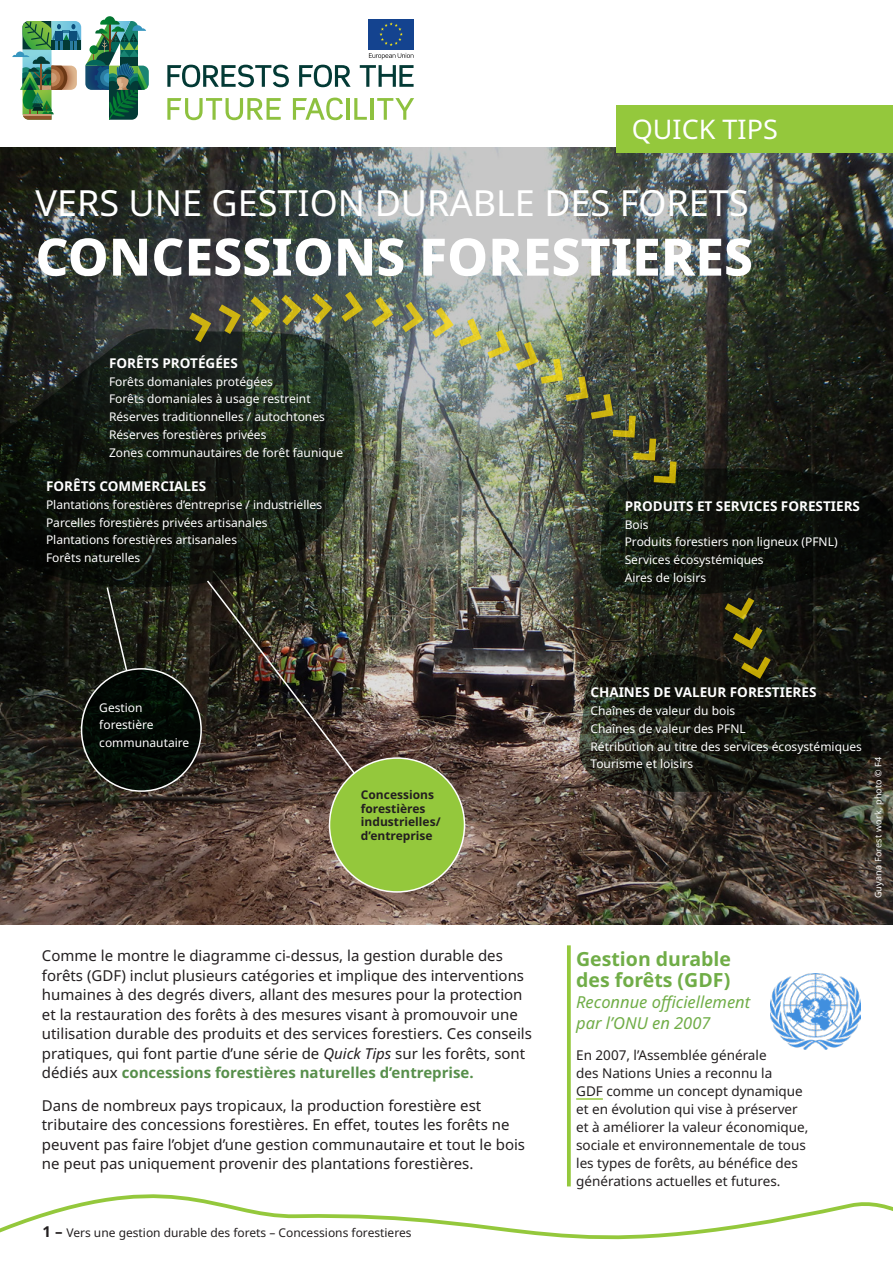
<style>
.page{position:relative;width:893px;height:1263px;background:#fff}
.page>*{position:absolute;margin:0;border:0;box-sizing:border-box;transform-origin:0 0}
.t1{font:800 51.75px "Noto Sans";color:#fff}
.t2{font:36px "Noto Sans";color:#fff}
.t3{font:27px "Noto Sans";color:#fff}
.t4{font:700 19.5px/21px "Noto Sans";color:#70ad47}
.t5{font:italic 16.5px/21px "Noto Sans";color:#70ad47}
.t6{font:15px/19.5px "Noto Sans";color:#231f20}
.t7{font:13.5px/18px "Noto Sans";color:#231f20}
.t8{font:700 13.5px "Noto Sans";color:#fff}
.t9{font:12px "Noto Sans";color:#fff}
.t10{font:12px "Noto Sans";color:#231f20}
.t11{font:700 12px/13.5px "Noto Sans";color:#231f20}
.t12{font:9px "Noto Sans";letter-spacing:.025em;color:#fff}
.s1{font-style:italic}
.s2{font-weight:700;color:#578f4b}
.s3{font-weight:700;font-size:15px}
</style>
<div class="page">
<img style="left:0;top:147px;width:893px;height:778px">
<svg style="left:12px;top:16px;width:137px;height:104px"></svg>
<div style="left:23px;top:114px;width:29px;height:6px;background:#91552c"></div>
<hr style="left:23px;top:114px;width:29px;height:2px;background:#cc9d76">
<svg style="left:167px;top:65px;width:122px;height:22px"></svg>
<svg style="left:299px;top:65px;width:52px;height:22px"></svg>
<svg style="left:360px;top:65px;width:54px;height:22px"></svg>
<svg style="left:167px;top:98px;width:114px;height:22px"></svg>
<svg style="left:293px;top:98px;width:50px;height:22px"></svg>
<hr style="left:347px;top:98px;width:3px;height:22px;background:#8ec13f">
<svg style="left:354px;top:98px;width:13px;height:22px"></svg>
<hr style="left:371px;top:98px;width:3px;height:22px;background:#8ec13f">
<svg style="left:377px;top:98px;width:37px;height:22px"></svg>
<svg style="left:369px;top:53px;width:44px;height:6px"></svg>
<div style="left:368px;top:19px;width:46px;height:31px;background:#14438f"></div>
<svg style="left:379px;top:22px;width:24px;height:24px"></svg>
<hr style="left:576px;top:1098px;width:27px;height:2px;background:#94c83c">
<img style="left:770px;top:973px;width:90px;height:76px">
<svg style="left:0;top:327px;width:356px;height:260px;background:#192017"></svg>
<svg style="left:82px;top:669px;width:119px;height:122px;background:#050c07"></svg>
<img style="left:205px;top:579px;width:151px;height:196px">
<svg style="left:105px;top:586px;width:24px;height:87px;background:#2a2e24"></svg>
<div style="left:81px;top:668px;width:121px;height:124px;border:2px solid #fff;border-radius:50%"></div>
<div style="left:329px;top:758px;width:135px;height:134px;background:#94c83c;border-radius:50%"></div>
<svg style="left:567px;top:945px;width:4px;height:209px"></svg>
<svg style="left:578px;top:627px;width:294px;height:166px;background:#202017"></svg>
<img style="left:516px;top:342px;width:377px;height:277px">
<img style="left:432px;top:307px;width:78px;height:51px">
<svg style="left:402px;top:302px;width:21px;height:30px"></svg>
<svg style="left:372px;top:297px;width:21px;height:30px"></svg>
<svg style="left:341px;top:291px;width:22px;height:31px"></svg>
<svg style="left:312px;top:293px;width:20px;height:31px"></svg>
<svg style="left:281px;top:295px;width:21px;height:30px"></svg>
<svg style="left:251px;top:296px;width:20px;height:31px"></svg>
<svg style="left:219px;top:304px;width:22px;height:30px"></svg>
<svg style="left:189px;top:313px;width:22px;height:29px"></svg>
<div style="left:617px;top:106px;width:276px;height:47px;background:#94c83c"></div>
<svg style="left:0;top:1154px;width:893px;height:86px"></svg>
<p class="t3" style="left:632px;top:114px;width:148px">QUICK TIPS</p>
<p class="t2" style="left:35px;top:183px;width:715px">VERS UNE GESTION DURABLE DES FORETS</p>
<p class="t1" style="left:35px;top:227px;width:719px">CONCESSIONS FORESTIERES</p>
<p class="t8" style="left:109px;top:355px;width:130px">FORÊTS PROTÉGÉES</p>
<p class="t9" style="left:109px;top:374px;width:165px">Forêts domaniales protégées</p>
<p class="t9" style="left:109px;top:392px;width:203px">Forêts domaniales à usage restreint</p>
<p class="t9" style="left:109px;top:410px;width:217px">Réserves traditionnelles / autochtones</p>
<p class="t9" style="left:109px;top:428px;width:159px">Réserves forestières privées</p>
<p class="t9" style="left:109px;top:445px;width:236px">Zones communautaires de forêt faunique</p>
<p class="t8" style="left:46px;top:479px;width:162px">FORÊTS COMMERCIALES</p>
<p class="t9" style="left:46px;top:498px;width:278px">Plantations forestières d’entreprise / industrielles</p>
<p class="t9" style="left:46px;top:515px;width:223px">Parcelles forestières privées artisanales</p>
<p class="t9" style="left:46px;top:533px;width:193px">Plantations forestières artisanales</p>
<p class="t9" style="left:46px;top:551px;width:96px">Forêts naturelles</p>
<p class="t8" style="left:625px;top:498px;width:237px">PRODUITS ET SERVICES FORESTIERS</p>
<p class="t9" style="left:625px;top:517px;width:25px">Bois</p>
<p class="t9" style="left:625px;top:535px;width:214px">Produits forestiers non ligneux (PFNL)</p>
<p class="t9" style="left:625px;top:553px;width:141px">Services écosystémiques</p>
<p class="t9" style="left:625px;top:571px;width:83px">Aires de loisirs</p>
<p class="t9" style="left:99px;top:700px;width:45px">Gestion</p>
<p class="t9" style="left:99px;top:718px;width:56px">forestière</p>
<p class="t9" style="left:99px;top:736px;width:92px">communautaire</p>
<p class="t11" style="left:361px;top:788px;width:81px">Concessions forestières industrielles/ d’entreprise</p>
<p class="t6" style="left:42px;top:946px;width:492px">Comme le montre le diagramme ci-dessus, la gestion durable des forêts (GDF) inclut plusieurs catégories et implique des interventions humaines à des degrés divers, allant des mesures pour la protection et la restauration des forêts à des mesures visant à promouvoir une utilisation durable des produits et des services forestiers. Ces conseils pratiques, qui font partie d’une série de <span class="s1">Quick Tips</span> sur les forêts, sont dédiés aux <span class="s2">concessions forestières naturelles d’entreprise.</span></p>
<p class="t6" style="left:42px;top:1096px;width:485px">Dans de nombreux pays tropicaux, la production forestière est tributaire des concessions forestières. En effet, toutes les forêts ne peuvent pas faire l’objet d’une gestion communautaire et tout le bois ne peut pas uniquement provenir des plantations forestières.</p>
<p class="t10" style="left:43px;top:1225px;width:371px"><span class="s3">1 –</span> Vers une gestion durable des forets – Concessions forestieres</p>
<p class="t8" style="left:590px;top:685px;width:228px">CHAINES DE VALEUR FORESTIERES</p>
<p class="t9" style="left:590px;top:704px;width:146px">Chaînes de valeur du bois</p>
<p class="t9" style="left:590px;top:722px;width:157px">Chaînes de valeur des PFNL</p>
<p class="t9" style="left:590px;top:739px;width:273px">Rétribution au titre des services écosystémiques</p>
<p class="t9" style="left:590px;top:757px;width:104px">Tourisme et loisirs</p>
<p class="t12" style="left:873px;top:898px;width:143px;rotate:-90deg">Guyana Forest work, photo © F4</p>
<p class="t4" style="left:576px;top:949px;width:156px">Gestion durable des forêts (GDF)</p>
<p class="t5" style="left:576px;top:992px;width:176px">Reconnue officiellement par l’ONU en 2007</p>
<p class="t7" style="left:576px;top:1046px;width:234px">En 2007, l’Assemblée générale<br>des Nations Unies a reconnu la<br>GDF comme un concept dynamique et en évolution qui vise à préserver et à améliorer la valeur économique, sociale et environnementale de tous les types de forêts, au bénéfice des générations actuelles et futures.</p>
</div>
